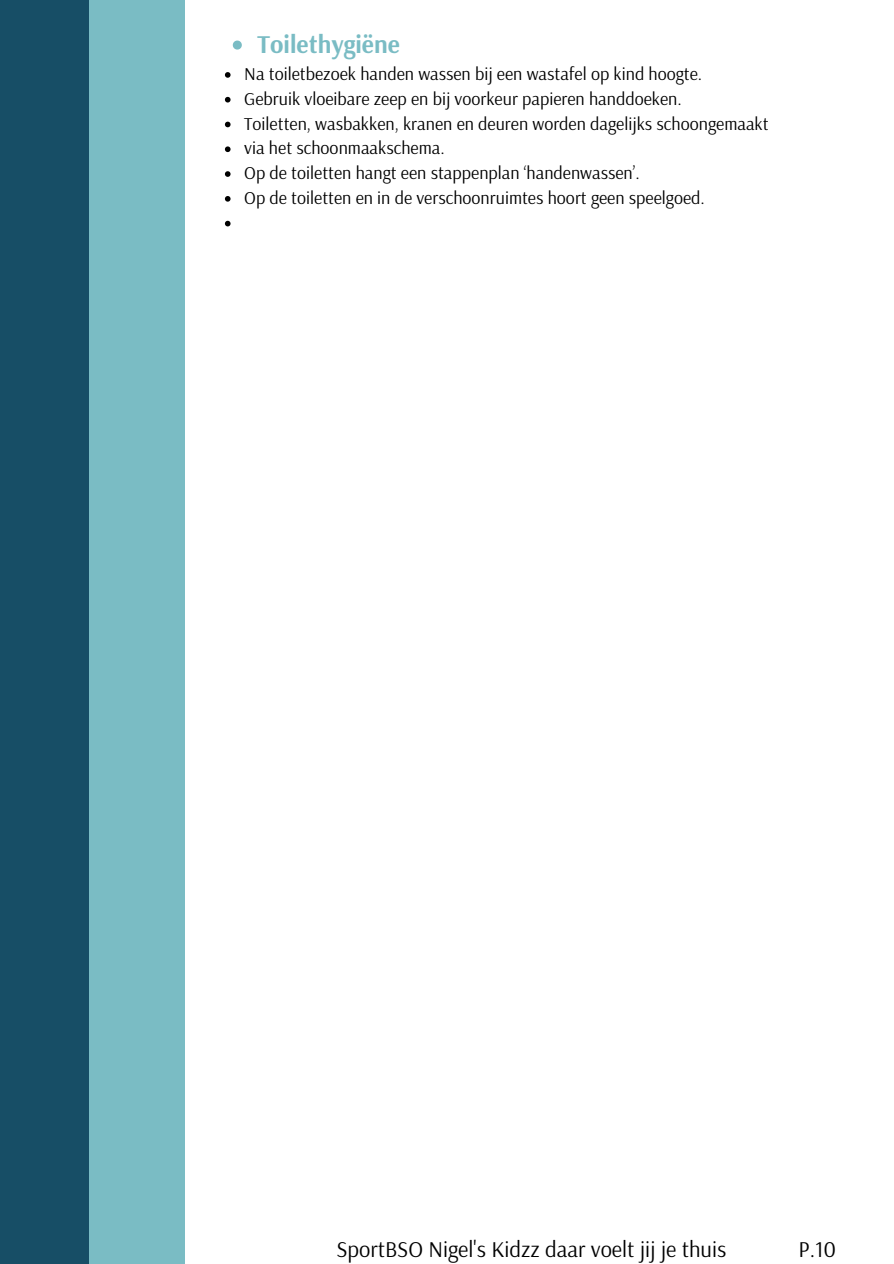
<style>
.page{position:relative;width:894px;height:1264px;background:#fff}
.page>*{position:absolute;margin:0;border:0;box-sizing:border-box;transform-origin:0 0}
.t1{font:700 25.5px "Arsenal";color:#7abcc4}
.t2{font:22.5px "Arsenal";color:#000}
.t3{font:18px/24.8px "Arsenal";color:#000}
</style>
<div class="page">
<div style="left:0;top:0;width:89px;height:1263px;background:#174e66"></div>
<div style="left:89px;top:0;width:96px;height:1263px;background:#7abcc4"></div>
<svg style="left:233px;top:41px;width:9px;height:9px"></svg>
<svg style="left:225px;top:72px;width:5px;height:6px"></svg>
<svg style="left:225px;top:97px;width:5px;height:5px"></svg>
<svg style="left:225px;top:122px;width:5px;height:5px"></svg>
<svg style="left:225px;top:146px;width:5px;height:6px"></svg>
<svg style="left:225px;top:171px;width:5px;height:6px"></svg>
<svg style="left:225px;top:196px;width:5px;height:6px"></svg>
<svg style="left:225px;top:221px;width:5px;height:5px"></svg>
<h1 class="t1" style="left:257px;top:27px;width:144px">Toilethygiëne</h1>
<p class="t3" style="left:244px;top:61px;width:526px">Na toiletbezoek handen wassen bij een wastafel op kind hoogte.<br>Gebruik vloeibare zeep en bij voorkeur papieren handdoeken.<br>Toiletten, wasbakken, kranen en deuren worden dagelijks schoongemaakt via het schoonmaakschema.<br>Op de toiletten hangt een stappenplan ‘handenwassen’.<br>Op de toiletten en in de verschoonruimtes hoort geen speelgoed.</p>
<p class="t2" style="left:336px;top:1234px;width:391px">SportBSO Nigel's Kidzz daar voelt jij je thuis</p>
<p class="t2" style="left:798px;top:1234px;width:39px">P.10</p>
</div>
